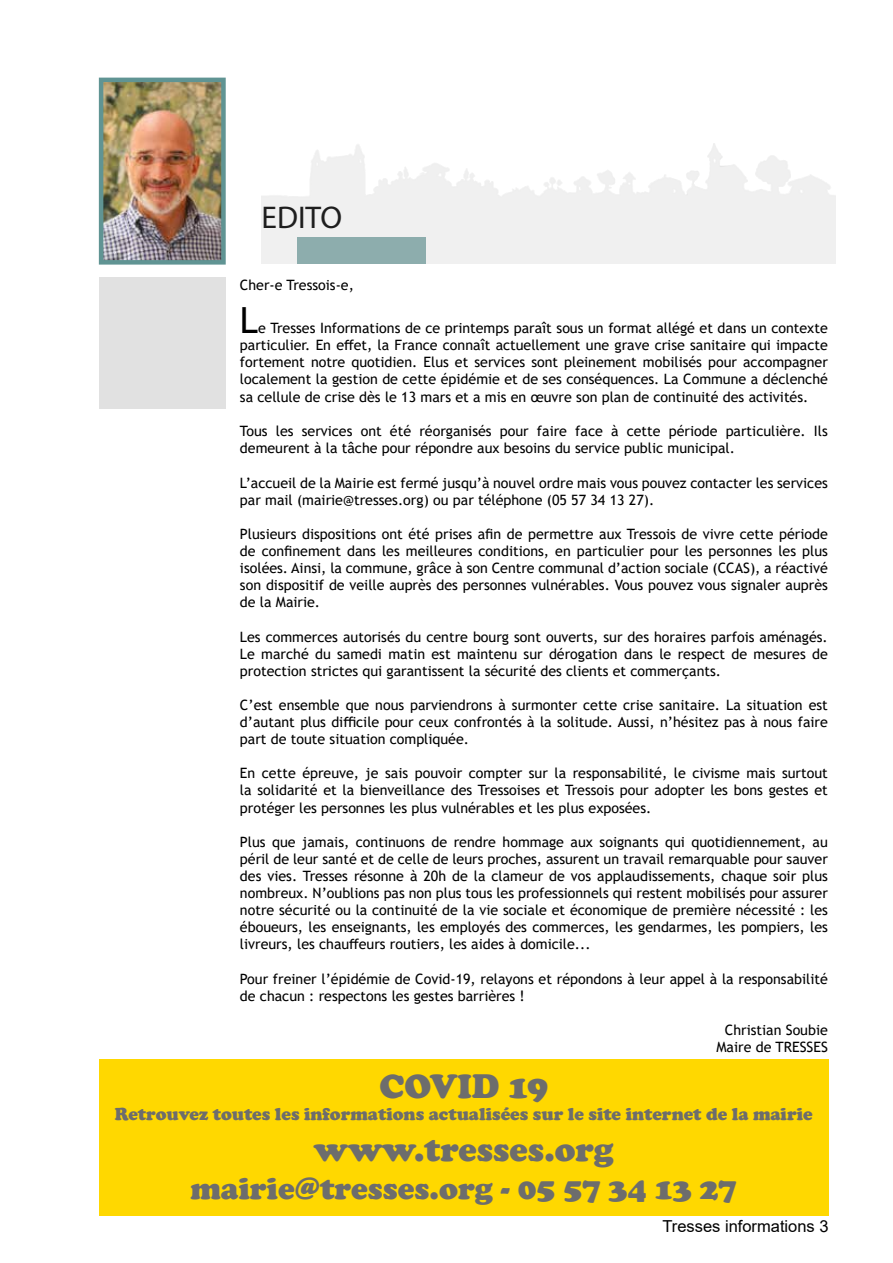
<style>
.page{position:relative;width:893px;height:1263px;background:#fff}
.page>*{position:absolute;margin:0;border:0;box-sizing:border-box;transform-origin:0 0}
.t1{font:36px "Trebuchet MS";color:#000}
.t2{font:900 34.5px "Cooper";color:#6d6d6c}
.t3{font:900 31.5px "Cooper";color:#6d6d6c}
.t4{font:31.5px "Myriad Pro";color:#000}
.t5{font:900 18px "Cooper";color:#6d6d6c}
.t6{font:16.5px "Arial";color:#000}
.t7{font:14.25px/17.1px "Trebuchet MS";color:#000;text-align:justify}
</style>
<div class="page">
<img style="left:104px;top:83px;width:117px;height:177px">
<div style="left:99px;top:78px;width:127px;height:187px;border:4px solid #609493"></div>
<div style="left:99px;top:277px;width:127px;height:131px;background:#e1e1e1"></div>
<div style="left:99px;top:1059px;width:730px;height:156px;background:#ffd800"></div>
<h3 class="t4" style="left:262px;top:198px;width:82px">EDITO</h3>
<p class="t7" style="left:240px;top:276px;width:115px">Cher-e Tressois-e,</p>
<h1 class="t1" style="left:240px;top:297px;width:20px">L</h1>
<p class="t7" style="left:240px;top:319px;width:589px;text-indent:18px">e Tresses Informations de ce printemps paraît sous un format allégé et dans un contexte particulier. En effet, la France connaît actuellement une grave crise sanitaire qui impacte fortement notre quotidien. Elus et services sont pleinement mobilisés pour accompagner localement la gestion de cette épidémie et de ses conséquences. La Commune a déclenché sa cellule de crise dès le 13 mars et a mis en œuvre son plan de continuité des activités.</p>
<p class="t7" style="left:240px;top:423px;width:589px">Tous les services ont été réorganisés pour faire face à cette période particulière. Ils demeurent à la tâche pour répondre aux besoins du service public municipal.</p>
<p class="t7" style="left:240px;top:474px;width:589px">L’accueil de la Mairie est fermé jusqu’à nouvel ordre mais vous pouvez contacter les services par mail (mairie@tresses.org) ou par téléphone (05 57 34 13 27).</p>
<p class="t7" style="left:240px;top:525px;width:589px">Plusieurs dispositions ont été prises afin de permettre aux Tressois de vivre cette période de confinement dans les meilleures conditions, en particulier pour les personnes les plus isolées. Ainsi, la commune, grâce à son Centre communal d’action sociale (CCAS), a réactivé son dispositif de veille auprès des personnes vulnérables. Vous pouvez vous signaler auprès de la Mairie.</p>
<p class="t7" style="left:240px;top:628px;width:589px">Les commerces autorisés du centre bourg sont ouverts, sur des horaires parfois aménagés.<br>Le marché du samedi matin est maintenu sur dérogation dans le respect de mesures de protection strictes qui garantissent la sécurité des clients et commerçants.</p>
<p class="t7" style="left:240px;top:696px;width:589px">C’est ensemble que nous parviendrons à surmonter cette crise sanitaire. La situation est d’autant plus difficile pour ceux confrontés à la solitude. Aussi, n’hésitez pas à nous faire part de toute situation compliquée.</p>
<p class="t7" style="left:240px;top:765px;width:589px">En cette épreuve, je sais pouvoir compter sur la responsabilité, le civisme mais surtout la solidarité et la bienveillance des Tressoises et Tressois pour adopter les bons gestes et protéger les personnes les plus vulnérables et les plus exposées.</p>
<p class="t7" style="left:240px;top:833px;width:589px">Plus que jamais, continuons de rendre hommage aux soignants qui quotidiennement, au péril de leur santé et de celle de leurs proches, assurent un travail remarquable pour sauver des vies. Tresses résonne à 20h de la clameur de vos applaudissements, chaque soir plus nombreux. N’oublions pas non plus tous les professionnels qui restent mobilisés pour assurer notre sécurité ou la continuité de la vie sociale et économique de première nécessité : les éboueurs, les enseignants, les employés des commerces, les gendarmes, les pompiers, les livreurs, les chauffeurs routiers, les aides à domicile...</p>
<p class="t7" style="left:240px;top:970px;width:589px">Pour freiner l’épidémie de Covid-19, relayons et répondons à leur appel à la responsabilité de chacun : respectons les gestes barrières !</p>
<p class="t7" style="left:716px;top:1021px;width:113px;text-align:center">Christian Soubie<br>Maire de TRESSES</p>
<h2 class="t2" style="left:379px;top:1066px;width:170px">COVID 19</h2>
<p class="t5" style="left:115px;top:1103px;width:699px">Retrouvez toutes les informations actualisées sur le site internet de la mairie</p>
<h2 class="t2" style="left:314px;top:1129px;width:301px">www.tresses.org</h2>
<h3 class="t3" style="left:190px;top:1170px;width:548px">mairie@tresses.org - 05 57 34 13 27</h3>
<p class="t6" style="left:662px;top:1214px;width:168px">Tresses informations 3</p>
</div>
